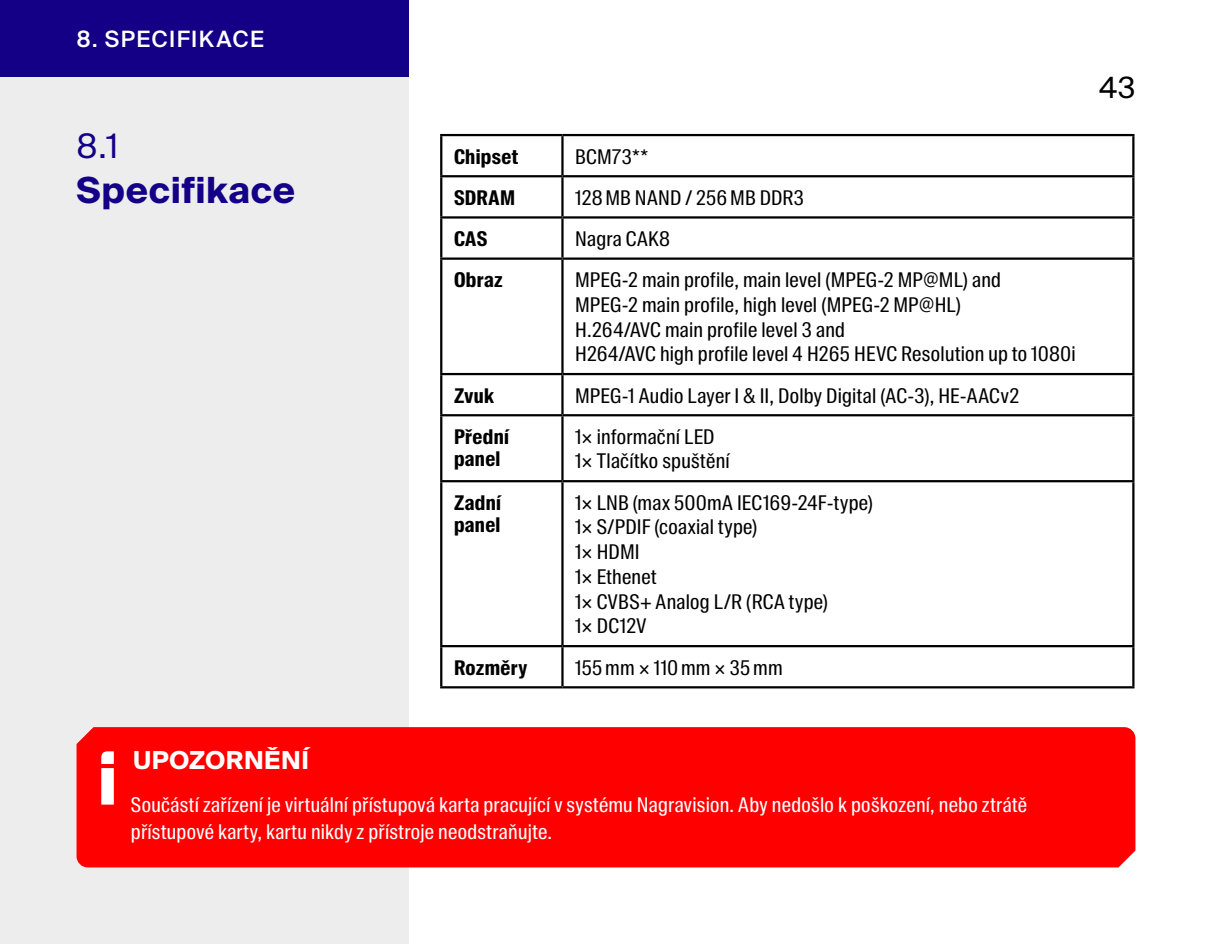
<style>
.page{position:relative;width:1212px;height:944px;background:#fff}
.page>*{position:absolute;margin:0;border:0;box-sizing:border-box;transform-origin:0 0}
.t1{font:700 36px "Suisse Intl";letter-spacing:.02em;color:#140087}
.t2{font:33.75px "Suisse Intl";color:#140087}
.t3{font:29.25px "Suisse Intl";color:#000}
.t4{font:700 24.75px "Suisse Intl";letter-spacing:.02em;color:#fff}
.t5{font:500 22.5px "Suisse Intl";letter-spacing:.06em;color:#fff}
.t6{font:20.25px/24.8px "Suisse Intl Cond";letter-spacing:.01em;color:#000}
.t7{font:20.25px/27px "Suisse Intl Cond";letter-spacing:.015em;color:#fff}
.t8{font:700 20.25px/22.5px "Suisse Intl Cond";letter-spacing:.015em;color:#000}
</style>
<div class="page">
<div style="left:0;top:0;width:408px;height:944px;background:#ededed"></div>
<hr style="left:440px;top:134px;width:122px;height:2px;background:#000">
<hr style="left:440px;top:136px;width:2px;height:39px;background:#000">
<hr style="left:562px;top:134px;width:572px;height:2px;background:#000">
<hr style="left:561px;top:136px;width:3px;height:39px;background:#000">
<hr style="left:1132px;top:136px;width:2px;height:39px;background:#000">
<hr style="left:440px;top:175px;width:122px;height:2px;background:#000">
<hr style="left:440px;top:177px;width:2px;height:39px;background:#000">
<hr style="left:562px;top:175px;width:572px;height:2px;background:#000">
<hr style="left:561px;top:177px;width:3px;height:39px;background:#000">
<hr style="left:1132px;top:177px;width:2px;height:39px;background:#000">
<hr style="left:440px;top:216px;width:122px;height:3px;background:#000">
<hr style="left:440px;top:219px;width:2px;height:38px;background:#000">
<hr style="left:562px;top:216px;width:572px;height:3px;background:#000">
<hr style="left:561px;top:219px;width:3px;height:38px;background:#000">
<hr style="left:1132px;top:219px;width:2px;height:38px;background:#000">
<hr style="left:440px;top:257px;width:122px;height:3px;background:#000">
<hr style="left:440px;top:260px;width:2px;height:113px;background:#000">
<hr style="left:562px;top:257px;width:572px;height:3px;background:#000">
<hr style="left:561px;top:260px;width:3px;height:113px;background:#000">
<hr style="left:1132px;top:260px;width:2px;height:113px;background:#000">
<hr style="left:440px;top:373px;width:122px;height:2px;background:#000">
<hr style="left:440px;top:375px;width:2px;height:39px;background:#000">
<hr style="left:562px;top:373px;width:572px;height:2px;background:#000">
<hr style="left:561px;top:375px;width:3px;height:39px;background:#000">
<hr style="left:1132px;top:375px;width:2px;height:39px;background:#000">
<hr style="left:440px;top:414px;width:122px;height:2px;background:#000">
<hr style="left:440px;top:416px;width:2px;height:64px;background:#000">
<hr style="left:562px;top:414px;width:572px;height:2px;background:#000">
<hr style="left:561px;top:416px;width:3px;height:64px;background:#000">
<hr style="left:1132px;top:416px;width:2px;height:64px;background:#000">
<hr style="left:440px;top:480px;width:122px;height:2px;background:#000">
<hr style="left:440px;top:482px;width:2px;height:163px;background:#000">
<hr style="left:562px;top:480px;width:572px;height:2px;background:#000">
<hr style="left:561px;top:482px;width:3px;height:163px;background:#000">
<hr style="left:1132px;top:482px;width:2px;height:163px;background:#000">
<hr style="left:440px;top:645px;width:122px;height:2px;background:#000">
<hr style="left:440px;top:647px;width:2px;height:39px;background:#000">
<hr style="left:562px;top:645px;width:572px;height:2px;background:#000">
<hr style="left:561px;top:647px;width:3px;height:39px;background:#000">
<hr style="left:1132px;top:647px;width:2px;height:39px;background:#000">
<hr style="left:440px;top:686px;width:122px;height:2px;background:#000">
<hr style="left:562px;top:686px;width:572px;height:2px;background:#000">
<div style="left:0;top:0;width:408px;height:77px;background:#140087"></div>
<div style="left:76px;top:724px;width:1060px;height:145px;background:#f00"></div>
<svg style="left:101px;top:751px;width:13px;height:54px"></svg>
<p class="t5" style="left:77px;top:26px;width:189px">8. SPECIFIKACE</p>
<h2 class="t2" style="left:77px;top:127px;width:43px">8.1</h2>
<h1 class="t1" style="left:77px;top:170px;width:220px">Specifikace</h1>
<p class="t8" style="left:454px;top:145px;width:66px">Chipset</p>
<p class="t6" style="left:575px;top:144px;width:75px">BCM73**</p>
<p class="t8" style="left:454px;top:186px;width:63px">SDRAM</p>
<p class="t6" style="left:575px;top:185px;width:230px">128MB NAND / 256MB DDR3</p>
<p class="t8" style="left:454px;top:228px;width:35px">CAS</p>
<p class="t6" style="left:575px;top:226px;width:96px">Nagra CAK8</p>
<p class="t8" style="left:454px;top:269px;width:50px">Obraz</p>
<p class="t6" style="left:575px;top:268px;width:502px">MPEG-2 main profile, main level (MPEG-2 MP@ML) and<br>MPEG-2 main profile, high level (MPEG-2 MP@HL)<br>H.264/AVC main profile level 3 and<br>H264/AVC high profile level 4 H265 HEVC Resolution up to 1080i</p>
<p class="t8" style="left:454px;top:384px;width:41px">Zvuk</p>
<p class="t6" style="left:575px;top:383px;width:445px">MPEG-1 Audio Layer I &amp; II, Dolby Digital (AC-3), HE-AACv2</p>
<p class="t8" style="left:454px;top:425px;width:56px">Přední panel</p>
<p class="t6" style="left:575px;top:424px;width:156px">1× informační LED<br>1× Tlačítko spuštění</p>
<p class="t8" style="left:454px;top:491px;width:49px">Zadní panel</p>
<p class="t6" style="left:575px;top:490px;width:299px">1× LNB (max 500mA IEC169-24F-type)<br>1× S/PDIF (coaxial type)<br>1× HDMI<br>1× Ethenet<br>1× CVBS+ Analog L/R (RCA type)<br>1× DC12V</p>
<p class="t8" style="left:454px;top:656px;width:75px">Rozměry</p>
<p class="t6" style="left:575px;top:655px;width:209px">155mm × 110mm × 35mm</p>
<h3 class="t3" style="left:1099px;top:71px;width:38px">43</h3>
<p class="t4" style="left:133px;top:746px;width:177px">UPOZORNĚNÍ</p>
<p class="t7" style="left:131px;top:791px;width:898px">Součástí zařízení je virtuální přístupová karta pracující v systému Nagravision. Aby nedošlo k poškození, nebo ztrátě přístupové karty, kartu nikdy z přístroje neodstraňujte.</p>
</div>
